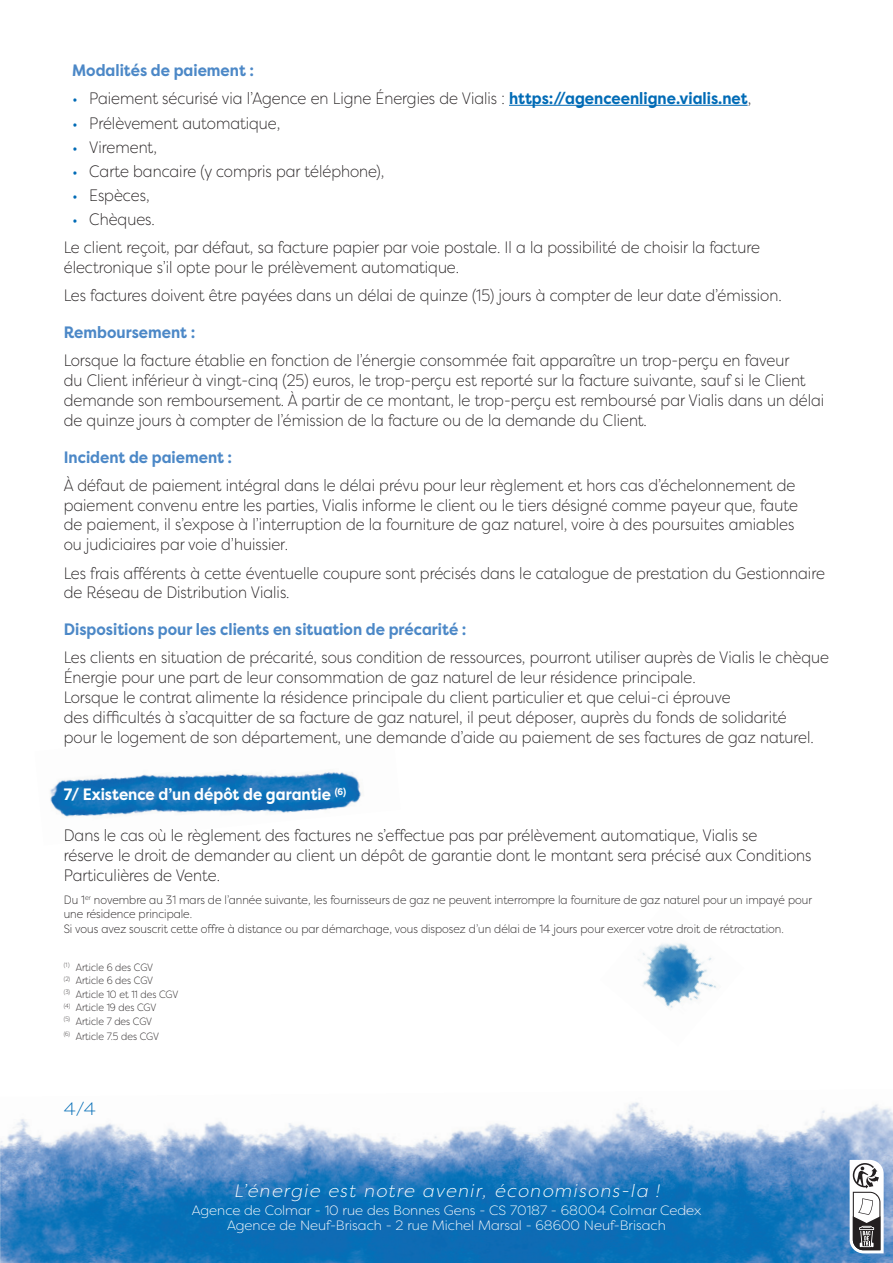
<style>
.page{position:relative;width:893px;height:1263px;background:#fff}
.page>*{position:absolute;margin:0;border:0;box-sizing:border-box;transform-origin:0 0}
.t1{font:italic 300 18px "Filson Pro";letter-spacing:.08em;color:#fff}
.t2{font:300 18px "Filson Pro";color:#006bb6}
.t3{font:300 16.5px/19.8px "Filson Pro";color:#231f20;scale:.91 1}
.t4{font:700 16.5px "Filson Pro";color:#4c88c7;scale:.91 1}
.t5{font:700 16.5px "Filson Pro";color:#fff;scale:.91 1}
.t6{font:300 13.5px/15px "Filson Pro";color:#fff;text-align:center}
.t7{font:300 12px/14.4px "Filson Pro";color:#231f20;scale:.91 1}
.t8{font:300 10.5px/13.5px "Filson Pro";color:#231f20;scale:.91 1}
.s1{color:#006bb6}
.s2{font-weight:700;color:#006bb6}
</style>
<div class="page">
<img style="left:50px;top:771px;width:312px;height:46px">
<img style="left:0;top:1102px;width:893px;height:161px">
<svg style="left:850px;top:1160px;width:34px;height:93px"></svg>
<img style="left:638px;top:943px;width:79px;height:65px">
<hr style="left:509px;top:105px;width:239px;height:1px;background:#006bb6">
<p class="t4" style="left:72px;top:60px;width:201px">Modalités de paiement :</p>
<p class="t3" style="left:72px;top:88px;width:748px"><span class="s1">•</span> Paiement sécurisé via l’Agence en Ligne Énergies de Vialis : <span class="s2">https://agenceenligne.vialis.net</span>,</p>
<p class="t3" style="left:72px;top:112px;width:230px"><span class="s1">•</span> Prélèvement automatique,</p>
<p class="t3" style="left:72px;top:137px;width:95px"><span class="s1">•</span> Virement,</p>
<p class="t3" style="left:72px;top:161px;width:345px"><span class="s1">•</span> Carte bancaire (y compris par téléphone),</p>
<p class="t3" style="left:72px;top:185px;width:86px"><span class="s1">•</span> Espèces,</p>
<p class="t3" style="left:64px;top:204px;width:766px;line-height:28.3px;text-indent:8px"><span class="s1">•</span> Chèques.<br>Le client reçoit, par défaut, sa facture papier par voie postale. Il a la possibilité de choisir la facture</p>
<p class="t3" style="left:64px;top:253px;width:790px;line-height:28.3px">électronique s’il opte pour le prélèvement automatique.<br>Les factures doivent être payées dans un délai de quinze (15) jours à compter de leur date d’émission.</p>
<p class="t4" style="left:64px;top:322px;width:146px">Remboursement :</p>
<p class="t3" style="left:64px;top:350px;width:837px">Lorsque la facture établie en fonction de l’énergie consommée fait apparaître un trop-perçu en faveur<br>du Client inférieur à vingt-cinq (25) euros, le trop-perçu est reporté sur la facture suivante, sauf si le Client demande son remboursement. À partir de ce montant, le trop-perçu est remboursé par Vialis dans un délai de quinze jours à compter de l’émission de la facture ou de la demande du Client.</p>
<p class="t4" style="left:64px;top:446px;width:187px">Incident de paiement :</p>
<p class="t3" style="left:64px;top:475px;width:808px">À défaut de paiement intégral dans le délai prévu pour leur règlement et hors cas d’échelonnement de paiement convenu entre les parties, Vialis informe le client ou le tiers désigné comme payeur que, faute de paiement, il s’expose à l’interruption de la fourniture de gaz naturel, voire à des poursuites amiables ou judiciaires par voie d’huissier.</p>
<p class="t3" style="left:64px;top:562px;width:838px">Les frais afférents à cette éventuelle coupure sont précisés dans le catalogue de prestation du Gestionnaire de Réseau de Distribution Vialis.</p>
<p class="t4" style="left:64px;top:619px;width:444px">Dispositions pour les clients en situation de précarité :</p>
<p class="t3" style="left:64px;top:647px;width:842px">Les clients en situation de précarité, sous condition de ressources, pourront utiliser auprès de Vialis le chèque Énergie pour une part de leur consommation de gaz naturel de leur résidence principale.<br>Lorsque le contrat alimente la résidence principale du client particulier et que celui-ci éprouve<br>des difficultés à s’acquitter de sa facture de gaz naturel, il peut déposer, auprès du fonds de solidarité<br>pour le logement de son département, une demande d’aide au paiement de ses factures de gaz naturel.</p>
<p class="t5" style="left:64px;top:784px;width:312px">7/ Existence d’un dépôt de garantie <sup>(6)</sup></p>
<p class="t3" style="left:64px;top:825px;width:823px">Dans le cas où le règlement des factures ne s’effectue pas par prélèvement automatique, Vialis se réserve le droit de demander au client un dépôt de garantie dont le montant sera précisé aux Conditions<br>Particulières de Vente.</p>
<p class="t7" style="left:64px;top:892px;width:824px">Du 1<sup>er</sup> novembre au 31 mars de l’année suivante, les fournisseurs de gaz ne peuvent interrompre la fourniture de gaz naturel pour un impayé pour une résidence principale.<br>Si vous avez souscrit cette offre à distance ou par démarchage, vous disposez d’un délai de 14 jours pour exercer votre droit de rétractation.</p>
<p class="t8" style="left:64px;top:960px;width:128px"><sup>(1)</sup> Article 6 des CGV<br><sup>(2)</sup> Article 6 des CGV<br><sup>(3)</sup> Article 10 et 11 des CGV <sup>(4)</sup> Article 19 des CGV<br><sup>(5)</sup> Article 7 des CGV</p>
<p class="t8" style="left:64px;top:1029px;width:106px"><sup>(6)</sup> Article 7.5 des CGV</p>
<p class="t2" style="left:64px;top:1097px;width:34px">4/4</p>
<p class="t1" style="left:234px;top:1179px;width:427px">L’énergie est notre avenir, économisons-la !</p>
<p class="t6" style="left:192px;top:1202px;width:511px">Agence de Colmar - 10 rue des Bonnes Gens - CS 70187 - 68004 Colmar Cedex<br>Agence de Neuf-Brisach - 2 rue Michel Marsal - 68600 Neuf-Brisach</p>
</div>
